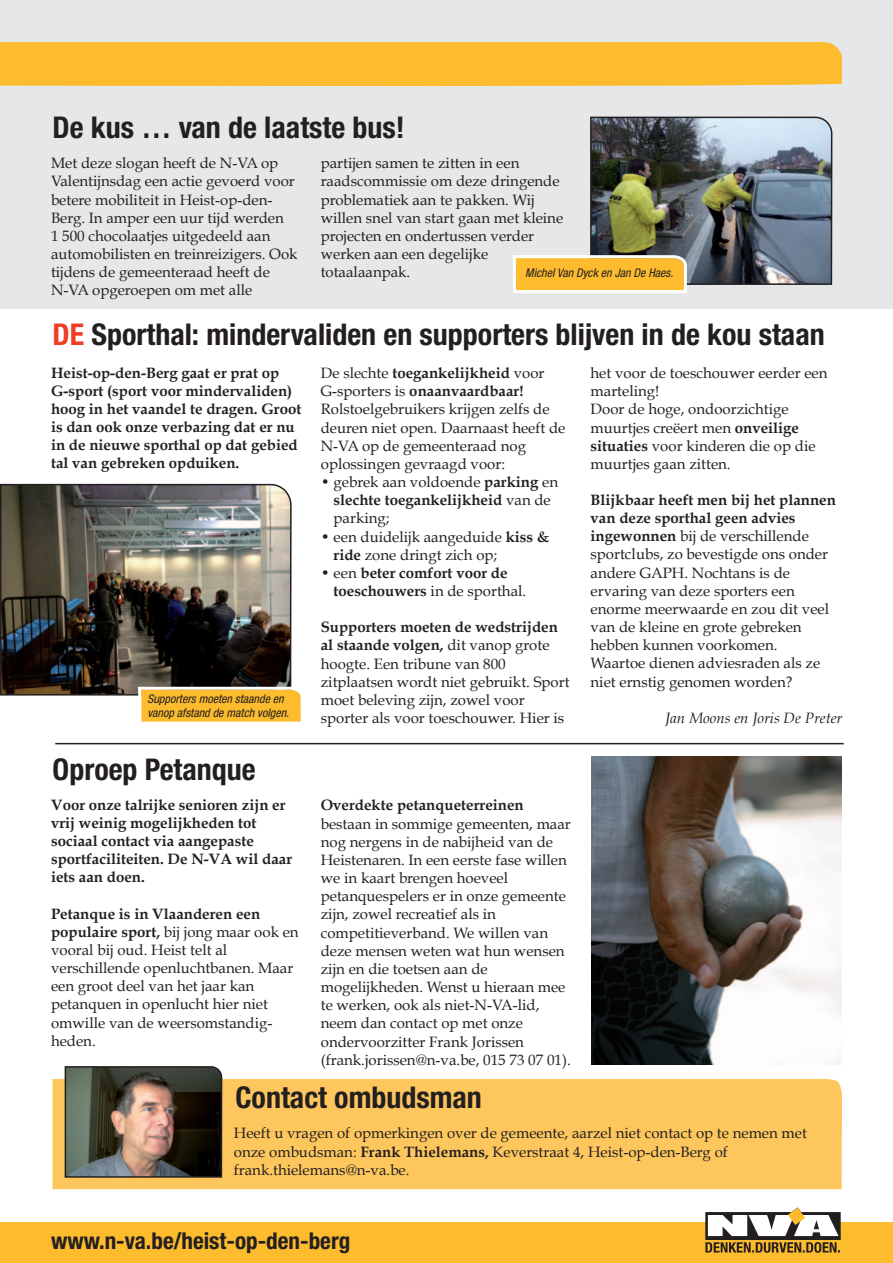
<style>
.page{position:relative;width:893px;height:1263px;background:#fff}
.page>*{position:absolute;margin:0;border:0;box-sizing:border-box;transform-origin:0 0}
.t1{font:700 condensed 30px "Helvetica Neue LT Std";color:#231f20}
.t2{font:700 condensed 23.1px "Helvetica Neue LT Std";color:#231f20}
.t3{font:15px/18.1px "Book Antiqua";color:#231f20}
.t4{font:700 15px/18px "Book Antiqua";color:#231f20}
.t5{font:italic 15px "Book Antiqua";color:#231f20}
.t6{font:italic condensed 12px/14.4px "Helvetica Neue LT Std";color:#231f20}
.s1{color:#ef3c25}
.s2{font-weight:700}
.s3{font-weight:400}
</style>
<div class="page">
<div style="left:52px;top:1079px;width:790px;height:110px;background:#fec75e"></div>
<div style="left:1px;top:0;width:892px;height:309px;background:#e6e7e9"></div>
<svg style="left:0;top:42px;width:843px;height:47px;background:#fbbe3b"></svg>
<div style="left:1px;top:1223px;width:892px;height:40px;background:#fdbb2e"></div>
<hr style="left:0;top:1223px;width:2px;height:40px;background:#fdbb2e">
<svg style="left:705px;top:1207px;width:136px;height:46px"></svg>
<hr style="left:55px;top:743px;width:789px;height:1px;background:#231f20">
<img style="left:0;top:484px;width:292px;height:211px">
<img style="left:592px;top:757px;width:250px;height:307px">
<img style="left:65px;top:1066px;width:157px;height:112px">
<img style="left:512px;top:117px;width:320px;height:176px">
<svg style="left:137px;top:687px;width:164px;height:35px;background:#fbc246"></svg>
<h1 class="t1" style="left:53px;top:116px;width:354px">De kus … van de laatste bus!</h1>
<p class="t3" style="left:51px;top:154px;width:248px">Met deze slogan heeft de N-VA op Valentijnsdag een actie gevoerd voor betere mobiliteit in Heist-op-den-Berg. In amper een uur tijd werden<br>1 500 chocolaatjes uitgedeeld aan automobilisten en treinreizigers. Ook tijdens de gemeenteraad heeft de N-VA opgeroepen om met alle</p>
<p class="t3" style="left:321px;top:154px;width:244px">partijen samen te zitten in een raadscommissie om deze dringende problematiek aan te pakken. Wij willen snel van start gaan met kleine projecten en ondertussen verder werken aan een degelijke totaalaanpak.</p>
<h1 class="t1" style="left:53px;top:323px;width:774px"><span class="s1">DE</span> Sporthal: mindervaliden en supporters blijven in de kou staan</h1>
<p class="t4" style="left:51px;top:364px;width:252px">Heist-op-den-Berg gaat er prat op G-sport (sport voor mindervaliden) hoog in het vaandel te dragen. Groot is dan ook onze verbazing dat er nu in de nieuwe sporthal op dat gebied tal van gebreken opduiken.</p>
<p class="t3" style="left:321px;top:364px;width:246px">De slechte <span class="s2">toegankelijkheid</span> voor<br>G-sporters is <span class="s2">onaanvaardbaar!<br></span>Rolstoelgebruikers krijgen zelfs de deuren niet open. Daarnaast heeft de<br>N-VA op de gemeenteraad nog oplossingen gevraagd voor:</p>
<p class="t3" style="left:334px;top:473px;width:226px;text-indent:-13px">• gebrek aan voldoende <span class="s2">parking</span> en <span class="s2">slechte toegankelijkheid</span> van de parking;</p>
<p class="t3" style="left:334px;top:528px;width:217px;text-indent:-13px">• een duidelijk aangeduide <span class="s2">kiss &amp; ride</span> zone dringt zich op;</p>
<p class="t4" style="left:334px;top:564px;width:194px;text-indent:-13px"><span class="s3">• een</span> beter comfort voor de toeschouwers <span class="s3">in de sporthal.</span></p>
<p class="t3" style="left:321px;top:618px;width:250px"><span class="s2">Supporters moeten de wedstrijden al staande volgen,</span> dit vanop grote hoogte. Een tribune van 800 zitplaatsen wordt niet gebruikt. Sport moet beleving zijn, zowel voor sporter als voor toeschouwer. Hier is</p>
<p class="t6" style="left:525px;top:267px;width:152px">MichelVan Dyck en Jan De Haes.</p>
<p class="t3" style="left:591px;top:364px;width:238px">het voor de toeschouwer eerder een marteling!<br>Door de hoge, ondoorzichtige muurtjes creëert men <span class="s2">onveilige situaties</span> voor kinderen die op die muurtjes gaan zitten.</p>
<p class="t3" style="left:591px;top:491px;width:247px"><span class="s2">Blijkbaar heeft men bij het plannen van deze sporthal geen advies ingewonnen</span> bij de verschillende sportclubs, zo bevestigde ons onder andere GAPH. Nochtans is de ervaring van deze sporters een enorme meerwaarde en zou dit veel van de kleine en grote gebreken hebben kunnen voorkomen.<br>Waartoe dienen adviesraden als ze niet ernstig genomen worden?</p>
<p class="t5" style="left:665px;top:709px;width:179px">Jan Moons en Joris De Preter</p>
<p class="t6" style="left:147px;top:692px;width:146px">Supporters moeten staande en vanop afstand de match volgen.</p>
<h1 class="t1" style="left:53px;top:758px;width:205px">Oproep Petanque</h1>
<p class="t4" style="left:51px;top:796px;width:243px">Voor onze talrijke senioren zijn er vrij weinig mogelijkheden tot sociaal contact via aangepaste sportfaciliteiten. De N-VA wil daar iets aan doen.</p>
<p class="t3" style="left:51px;top:905px;width:249px"><span class="s2">Petanque is in Vlaanderen een populaire sport,</span> bij jong maar ook en vooral bij oud. Heist telt al verschillende openluchtbanen. Maar een groot deel van het jaar kan petanquen in openlucht hier niet omwille van de weersomstandig&shy;heden.</p>
<p class="t4" style="left:321px;top:796px;width:204px">Overdekte petanqueterreinen</p>
<p class="t3" style="left:321px;top:815px;width:252px">bestaan in sommige gemeenten, maar nog nergens in de nabijheid van de Heistenaren. In een eerste fase willen we in kaart brengen hoeveel petanquespelers er in onze gemeente zijn, zowel recreatief als in competitieverband. We willen van deze mensen weten wat hun wensen zijn en die toetsen aan de mogelijkheden. Wenst u hieraan mee te werken, ook als niet-N-VA-lid, neem dan contact op met onze ondervoorzitter Frank Jorissen (frank.jorissen@n-va.be, 015 73 07 01).</p>
<h1 class="t1" style="left:236px;top:1086px;width:248px">Contact ombudsman</h1>
<p class="t3" style="left:234px;top:1124px;width:575px">Heeft u vragen of opmerkingen over de gemeente, aarzel niet contact op te nemen met onze ombudsman: <span class="s2">Frank Thielemans,</span> Keverstraat 4, Heist-op-den-Berg of frank.thielemans@n-va.be.</p>
<h2 class="t2" style="left:51px;top:1232px;width:301px">www.n-va.be/heist-op-den-berg</h2>
</div>
